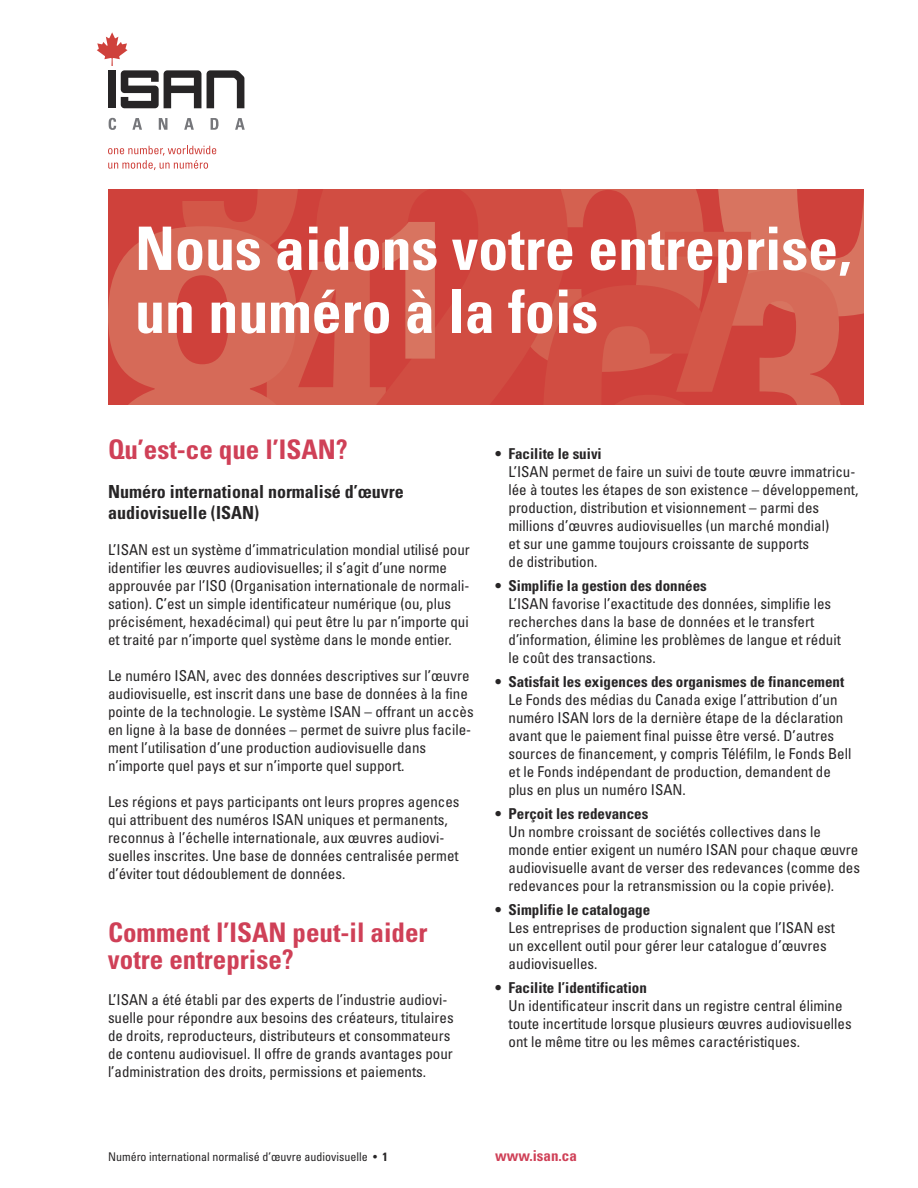
<style>
.page{position:relative;width:918px;height:1188px;background:#fff}
.page>*{position:absolute;margin:0;border:0;box-sizing:border-box;transform-origin:0 0}
.t1{font:700 condensed 60px/63px "Univers LT Std";color:#fff}
.t2{font:700 condensed 27px/27px "Univers LT Std";color:#cf4057}
.t3{font:700 condensed 18px/21px "Univers LT Std";color:#272526}
.t4{font:condensed 15px/18px "Univers LT Std";color:#272526}
.t5{font:700 condensed 15px "Univers LT Std";color:#272526}
.t6{font:700 condensed 15px "Univers LT Std";color:#cf4057}
.t7{font:condensed 12px "Univers LT Std";color:#272526}
.s1{font-weight:700}
</style>
<div class="page">
<svg style="left:109px;top:118px;width:7px;height:12px"></svg>
<svg style="left:132px;top:118px;width:10px;height:12px"></svg>
<svg style="left:159px;top:118px;width:8px;height:12px"></svg>
<svg style="left:184px;top:118px;width:10px;height:12px"></svg>
<svg style="left:211px;top:118px;width:8px;height:12px"></svg>
<svg style="left:235px;top:118px;width:10px;height:12px"></svg>
<svg style="left:207px;top:70px;width:37px;height:38px"></svg>
<svg style="left:97px;top:32px;width:104px;height:76px"></svg>
<svg style="left:108px;top:146px;width:108px;height:24px"></svg>
<svg style="left:435px;top:189px;width:77px;height:216px;background:#d04940"></svg>
<svg style="left:108px;top:189px;width:327px;height:216px;background:#d3594b"></svg>
<svg style="left:512px;top:189px;width:352px;height:216px;background:#d25448"></svg>
<h1 class="t1" style="left:135px;top:222px;width:718px">Nous aidons votre entreprise, un numéro à la fois</h1>
<h2 class="t2" style="left:108px;top:438px;width:241px">Qu’est-ce que l’ISAN?</h2>
<p class="t3" style="left:108px;top:482px;width:297px">Numéro international normalisé d’œuvre audiovisuelle (ISAN)</p>
<p class="t4" style="left:108px;top:541px;width:363px">L’ISAN est un système d’immatriculation mondial utilisé pour identifier les œuvres audiovisuelles; il s’agit d’une norme approuvée par l’ISO (Organisation internationale de normali&shy;sation). C’est un simple identificateur numérique (ou, plus précisément, hexadécimal) qui peut être lu par n’importe qui et traité par n’importe quel système dans le monde entier.</p>
<p class="t4" style="left:108px;top:667px;width:367px">Le numéro ISAN, avec des données descriptives sur l’œuvre audiovisuelle, est inscrit dans une base de données à la fine pointe de la technologie. Le système ISAN – offrant un accès en ligne à la base de données – permet de suivre plus facile&shy;ment l’utilisation d’une production audiovisuelle dans n’importe quel pays et sur n’importe quel support.</p>
<p class="t4" style="left:108px;top:793px;width:353px">Les régions et pays participants ont leurs propres agences qui attribuent des numéros ISAN uniques et permanents, reconnus à l’échelle internationale, aux œuvres audiovi&shy;suelles inscrites. Une base de données centralisée permet d’éviter tout dédoublement de données.</p>
<h2 class="t2" style="left:108px;top:921px;width:321px">Comment l’ISAN peut-il aider votre entreprise?</h2>
<p class="t4" style="left:108px;top:991px;width:347px">L’ISAN a été établi par des experts de l’industrie audiovi&shy;suelle pour répondre aux besoins des créateurs, titulaires de droits, reproducteurs, distributeurs et consommateurs de contenu audiovisuel. Il offre de grands avantages pour l’administration des droits, permissions et paiements.</p>
<p class="t5" style="left:495px;top:448px;width:108px">• Facilite le suivi</p>
<p class="t4" style="left:509px;top:464px;width:351px">L’ISAN permet de faire un suivi de toute œuvre immatricu&shy;lée à toutes les étapes de son existence – développement, production, distribution et visionnement – parmi des millions d’œuvres audiovisuelles (un marché mondial)<br>et sur une gamme toujours croissante de supports<br>de distribution.</p>
<p class="t5" style="left:495px;top:580px;width:213px">• Simplifie la gestion des données</p>
<p class="t4" style="left:509px;top:596px;width:334px">L’ISAN favorise l’exactitude des données, simplifie les recherches dans la base de données et le transfert d’information, élimine les problèmes de langue et réduit le coût des transactions.</p>
<p class="t5" style="left:495px;top:676px;width:351px">• Satisfait les exigences des organismes de financement</p>
<p class="t4" style="left:509px;top:692px;width:344px">Le Fonds des médias du Canada exige l’attribution d’un numéro ISAN lors de la dernière étape de la déclaration avant que le paiement final puisse être versé. D’autres sources de financement, y compris Téléfilm, le Fonds Bell et le Fonds indépendant de production, demandent de plus en plus un numéro ISAN.</p>
<p class="t5" style="left:495px;top:808px;width:155px">• Perçoit les redevances</p>
<p class="t4" style="left:509px;top:824px;width:353px">Un nombre croissant de sociétés collectives dans le monde entier exigent un numéro ISAN pour chaque œuvre audiovisuelle avant de verser des redevances (comme des redevances pour la retransmission ou la copie privée).</p>
<p class="t5" style="left:495px;top:904px;width:157px">• Simplifie le catalogage</p>
<p class="t4" style="left:509px;top:920px;width:328px">Les entreprises de production signalent que l’ISAN est un excellent outil pour gérer leur catalogue d’œuvres audiovisuelles.</p>
<p class="t5" style="left:495px;top:982px;width:153px">• Facilite l’identification</p>
<p class="t4" style="left:509px;top:998px;width:345px">Un identificateur inscrit dans un registre central élimine toute incertitude lorsque plusieurs œuvres audiovisuelles ont le même titre ou les mêmes caractéristiques.</p>
<p class="t7" style="left:108px;top:1152px;width:281px">Numéro international normalisé d’œuvre audiovisuelle • <span class="s1">1</span></p>
<p class="t6" style="left:495px;top:1150px;width:83px">www.isan.ca</p>
</div>
